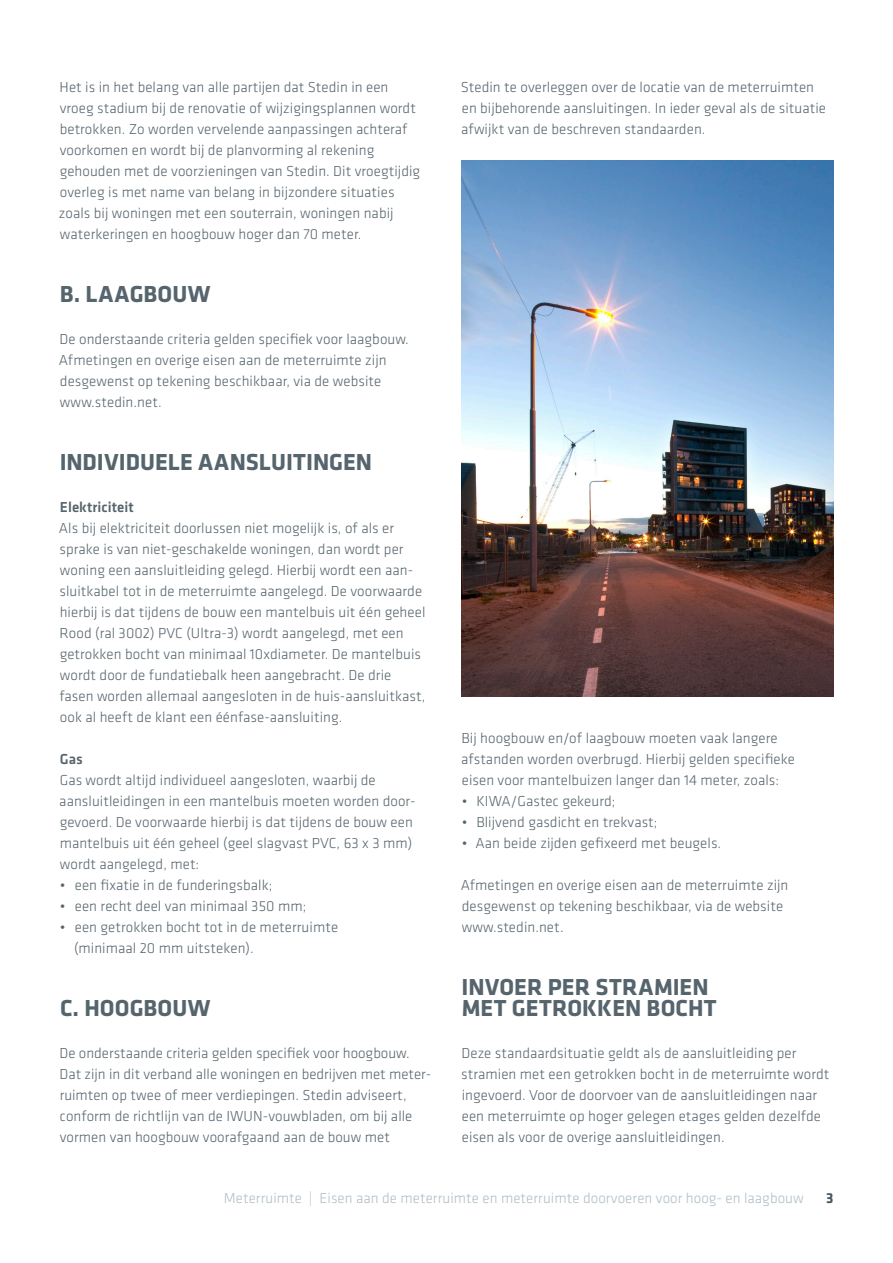
<style>
.page{position:relative;width:893px;height:1263px;background:#fff}
.page>*{position:absolute;margin:0;border:0;box-sizing:border-box;transform-origin:0 0}
.PARAGRAAFKOP{font:700 24px/21px "Klavika";letter-spacing:.005em;color:#56656d}
.PLATTE_TEKST{font:300 15px/21px "Klavika";letter-spacing:.005em;color:#56656d}
.t1{font:300 15px "Klavika";letter-spacing:.005em;color:#afbec6}
.PLATTE_TEKST_INTRO{font:500 15px "Klavika";letter-spacing:.005em;color:#56656d}
.t2{font:700 15px "Klavika";color:#47565e}
</style>
<div class="page">
<img style="left:461px;top:161px;width:372px;height:535px">
<p class="PLATTE_TEKST" style="left:59px;top:77px;width:363px">Het is in het belang van alle partijen dat Stedin in een vroeg stadium bij de renovatie of wijzigingsplannen wordt betrokken. Zo worden vervelende aanpassingen achteraf voorkomen en wordt bij de planvorming al rekening gehouden met de voorzieningen van Stedin. Dit vroegtijdig overleg is met name van belang in bijzondere situaties zoals bij woningen met een souterrain, woningen nabij waterkeringen en hoogbouw hoger dan 70 meter.</p>
<p class="PARAGRAAFKOP" style="left:60px;top:284px;width:152px">B. LAAGBOUW</p>
<p class="PLATTE_TEKST" style="left:60px;top:329px;width:351px">De onderstaande criteria gelden specifiek voor laagbouw.</p>
<p class="PLATTE_TEKST" style="left:59px;top:350px;width:329px">Afmetingen en overige eisen aan de meterruimte zijn desgewenst op tekening beschikbaar, via de website www.stedin.net.</p>
<p class="PARAGRAAFKOP" style="left:60px;top:452px;width:314px">INDIVIDUELE AANSLUITINGEN</p>
<p class="PLATTE_TEKST_INTRO" style="left:60px;top:499px;width:75px">Elektriciteit</p>
<p class="PLATTE_TEKST" style="left:59px;top:518px;width:368px">Als bij elektriciteit doorlussen niet mogelijk is, of als er sprake is van niet-geschakelde woningen, dan wordt per woning een aansluitleiding gelegd. Hierbij wordt een aan&shy;sluitkabel tot in de meterruimte aangelegd. De voorwaarde hierbij is dat tijdens de bouw een mantelbuis uit één geheel Rood (ral 3002) PVC (Ultra-3) wordt aangelegd, met een getrokken bocht van minimaal 10xdiameter. De mantelbuis wordt door de fundatiebalk heen aangebracht. De drie fasen worden allemaal aangesloten in de huis-aansluitkast, ook al heeft de klant een éénfase-aansluiting.</p>
<p class="PLATTE_TEKST_INTRO" style="left:60px;top:751px;width:24px">Gas</p>
<p class="PLATTE_TEKST" style="left:59px;top:770px;width:358px">Gas wordt altijd individueel aangesloten, waarbij de aansluitleidingen in een mantelbuis moeten worden door&shy;gevoerd. De voorwaarde hierbij is dat tijdens de bouw een mantelbuis uit één geheel (geel slagvast PVC, 63 x 3 mm) wordt aangelegd, met:</p>
<p class="PLATTE_TEKST" style="left:60px;top:875px;width:214px">• een fixatie in de funderingsbalk;</p>
<p class="PLATTE_TEKST" style="left:60px;top:896px;width:248px">• een recht deel van minimaal 350 mm;</p>
<p class="PLATTE_TEKST" style="left:74px;top:917px;width:266px;text-indent:-14px">• een getrokken bocht tot in de meterruimte (minimaal 20 mm uitsteken).</p>
<p class="PARAGRAAFKOP" style="left:60px;top:998px;width:152px">C. HOOGBOUW</p>
<p class="PLATTE_TEKST" style="left:60px;top:1043px;width:373px">De onderstaande criteria gelden specifiek voor hoogbouw.<br>Dat zijn in dit verband alle woningen en bedrijven met meter&shy;ruimten op twee of meer verdiepingen. Stedin adviseert, conform de richtlijn van de IWUN-vouwbladen, om bij alle vormen van hoogbouw voorafgaand aan de bouw met</p>
<p class="PLATTE_TEKST" style="left:461px;top:77px;width:367px">Stedin te overleggen over de locatie van de meterruimten en bijbehorende aansluitingen. In ieder geval als de situatie afwijkt van de beschreven standaarden.</p>
<p class="PLATTE_TEKST" style="left:461px;top:728px;width:335px">Bij hoogbouw en/of laagbouw moeten vaak langere afstanden worden overbrugd. Hierbij gelden specifieke eisen voor mantelbuizen langer dan 14 meter, zoals:</p>
<p class="PLATTE_TEKST" style="left:462px;top:791px;width:155px">• KIWA/Gastec gekeurd;</p>
<p class="PLATTE_TEKST" style="left:462px;top:812px;width:197px">• Blijvend gasdicht en trekvast;</p>
<p class="PLATTE_TEKST" style="left:462px;top:833px;width:261px">• Aan beide zijden gefixeerd met beugels.</p>
<p class="PLATTE_TEKST" style="left:461px;top:875px;width:329px">Afmetingen en overige eisen aan de meterruimte zijn desgewenst op tekening beschikbaar, via de website www.stedin.net.</p>
<p class="PARAGRAAFKOP" style="left:462px;top:977px;width:257px">INVOER PER STRAMIEN<br>MET GETROKKEN BOCHT</p>
<p class="PLATTE_TEKST" style="left:461px;top:1043px;width:370px">Deze standaardsituatie geldt als de aansluitleiding per stramien met een getrokken bocht in de meterruimte wordt ingevoerd. Voor de doorvoer van de aansluitleidingen naar een meterruimte op hoger gelegen etages gelden dezelfde eisen als voor de overige aansluitleidingen.</p>
<p class="t1" style="left:224px;top:1190px;width:581px">Meterruimte | Eisen aan de meterruimte en meterruimte doorvoeren voor hoog- en laagbouw</p>
<p class="t2" style="left:826px;top:1190px;width:9px">3</p>
</div>
